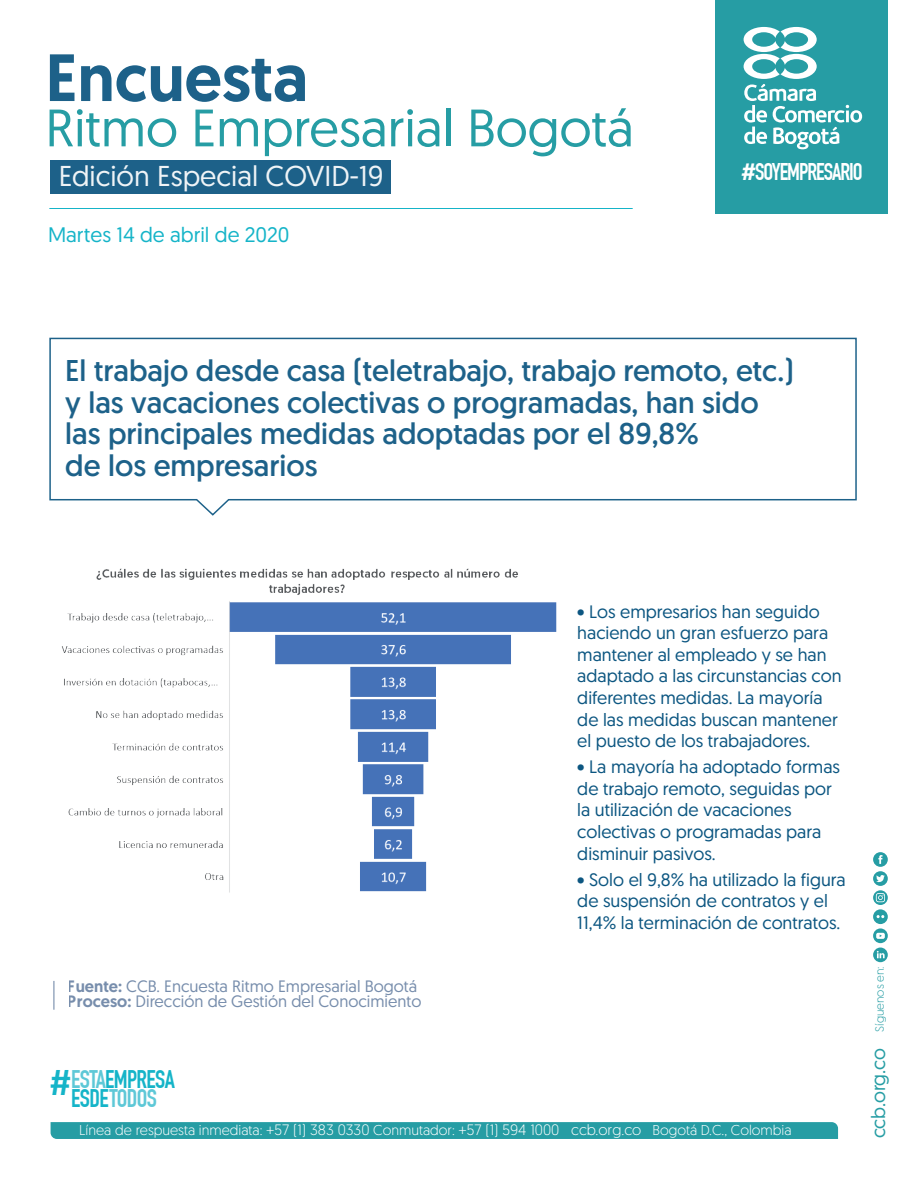
<style>
.page{position:relative;width:918px;height:1188px;background:#fff}
.page>*{position:absolute;margin:0;border:0;box-sizing:border-box;transform-origin:0 0}
.t1{font:500 66.75px "Geomanist";color:#0c5681}
.t2{font:52.5px "Geomanist";color:#269da4}
.t3{font:30px/31.5px "Geomanist";color:#0c5681}
.t4{font:28.65px "Geomanist";color:#fff}
.t5{font:700 24.9px/19.5px "DIN Condensed";letter-spacing:-.025em;color:#15b4c8;text-align:center}
.t6{font:700 23.7px "DIN Condensed";letter-spacing:-.045em;color:#fff}
.t7{font:21px "Geomanist";color:#15b4c8}
.t8{font:19.5px "Geomanist";letter-spacing:-.015em;color:#269da4}
.t9{font:18px/21.6px "Geomanist";color:#0c5681}
.t10{font:16.5px/15px "Geomanist";color:#6d85a6}
.t11{font:300 14.25px "Geomanist";color:#fff}
.t12{font:300 11.85px "Geomanist";color:#269da4}
.s1{font-family:"Geomanist";font-weight:500}
.s2{font-weight:500}
.s3{font-family:"DIN Pro";font-weight:500;font-size:34.95px}
.s4{color:#5ec8d7}
.s5{font-size:15px}
</style>
<div class="page">
<div style="left:50px;top:160px;width:341px;height:34px;background:#1d6189"></div>
<div style="left:51px;top:1122px;width:787px;height:17px;background:#269da4"></div>
<svg style="left:873px;top:852px;width:15px;height:110px"></svg>
<div style="left:715px;top:0;width:173px;height:213px;background:#269da4"></div>
<svg style="left:744px;top:27px;width:118px;height:122px"></svg>
<hr style="left:49px;top:208px;width:584px;height:1px;background:#15b4c8">
<svg style="left:49px;top:338px;width:808px;height:178px"></svg>
<svg style="left:53px;top:981px;width:1px;height:29px"></svg>
<svg style="left:61px;top:568px;width:496px;height:325px"></svg>
<h1 class="t1" style="left:45px;top:33px;width:264px">Encuesta</h1>
<h2 class="t2" style="left:45px;top:94px;width:590px">Ritmo Empresarial Bogotá</h2>
<h3 class="t4" style="left:58px;top:158px;width:327px">Edición Especial COVID-19</h3>
<p class="t7" style="left:48px;top:221px;width:243px">Martes 14 de abril de 2020</p>
<h3 class="t6" style="left:741px;top:157px;width:123px"><span class="s1">#</span>SOYEMPRESARIO</h3>
<h3 class="t3" style="left:65px;top:354px;width:730px">El trabajo desde casa (teletrabajo, trabajo remoto, etc.) y las vacaciones colectivas o programadas, han sido las principales medidas adoptadas por el 89,8%<br>de los empresarios</h3>
<p class="t10" style="left:68px;top:978px;width:355px"><span class="s2">Fuente:</span> CCB. Encuesta Ritmo Empresarial Bogotá<br><span class="s2">Proceso:</span> Dirección de Gestión del Conocimiento</p>
<h3 class="t5" style="left:48px;top:1069px;width:128px"><span class="s3">#</span><span class="s4">ESTA</span>EMPRESA<br>ESDE<span class="s4">TODOS</span></h3>
<p class="t9" style="left:577px;top:600px;width:266px">• Los empresarios han seguido haciendo un gran esfuerzo para mantener al empleado y se han adaptado a las circunstancias con diferentes medidas. La mayoría de las medidas buscan mantener el puesto de los trabajadores.</p>
<p class="t9" style="left:577px;top:756px;width:264px">• La mayoría ha adoptado formas de trabajo remoto, seguidas por la utilización de vacaciones colectivas o programadas para disminuir pasivos.</p>
<p class="t9" style="left:577px;top:868px;width:270px">• Solo el 9,8% ha utilizado la figura de suspensión de contratos y el<br>11,4% la terminación de contratos.</p>
<p class="t11" style="left:79px;top:1121px;width:714px">Línea de respuesta inmediata: <span class="s5">+57 (1) 383 0330</span> Conmutador: <span class="s5">+57 (1) 594 1000 ccb.org.co</span> Bogotá D.C., Colombia</p>
<p class="t12" style="left:872px;top:1032px;width:66px;rotate:-90deg">Síguenos en:</p>
<p class="t8" style="left:866px;top:1138px;width:92px;rotate:-90deg">ccb.org.co</p>
</div>
